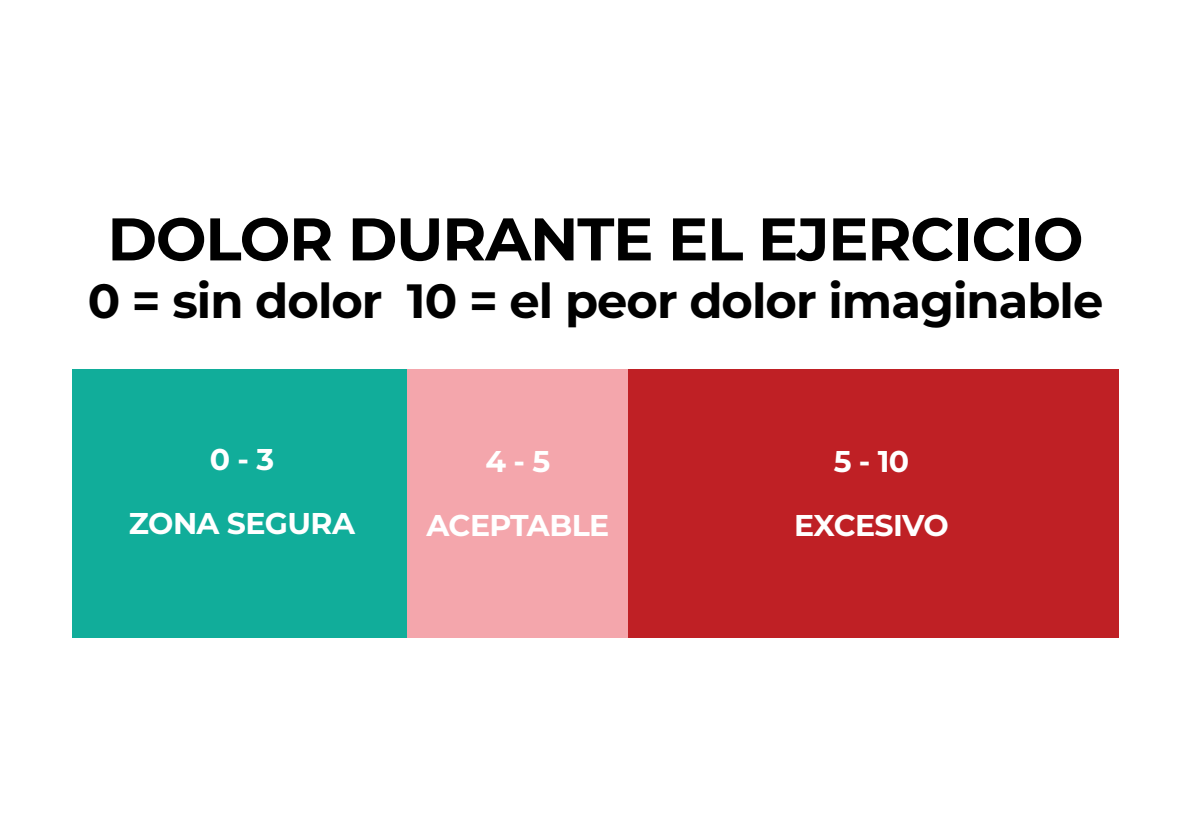
<style>
.page{position:relative;width:1191px;height:840px;background:#fff}
.page>*{position:absolute;margin:0;border:0;box-sizing:border-box;transform-origin:0 0}
.t1{font:700 60px "Montserrat";letter-spacing:-.02em;color:#000}
.t2{font:700 48px "Montserrat";letter-spacing:-.02em;color:#000}
.t3{font:700 30px "Montserrat";letter-spacing:-.02em;color:#fff}
</style>
<div class="page">
<div style="left:72px;top:369px;width:335px;height:268px;background:#11ad9a"></div>
<div style="left:407px;top:369px;width:221px;height:268px;background:#f4a6ac"></div>
<div style="left:628px;top:369px;width:491px;height:268px;background:#bf2025"></div>
<p class="t1" style="left:107px;top:196px;width:977px">DOLOR DURANTE EL EJERCICIO</p>
<p class="t2" style="left:88px;top:266px;width:1017px">0 = sin dolor 10 = el peor dolor imaginable</p>
<p class="t3" style="left:210px;top:437px;width:66px">0 - 3</p>
<p class="t3" style="left:129px;top:501px;width:227px">ZONA SEGURA</p>
<p class="t3" style="left:485px;top:439px;width:66px">4 - 5</p>
<p class="t3" style="left:426px;top:503px;width:184px">ACEPTABLE</p>
<p class="t3" style="left:833px;top:439px;width:77px">5 - 10</p>
<p class="t3" style="left:794px;top:503px;width:156px">EXCESIVO</p>
</div>
